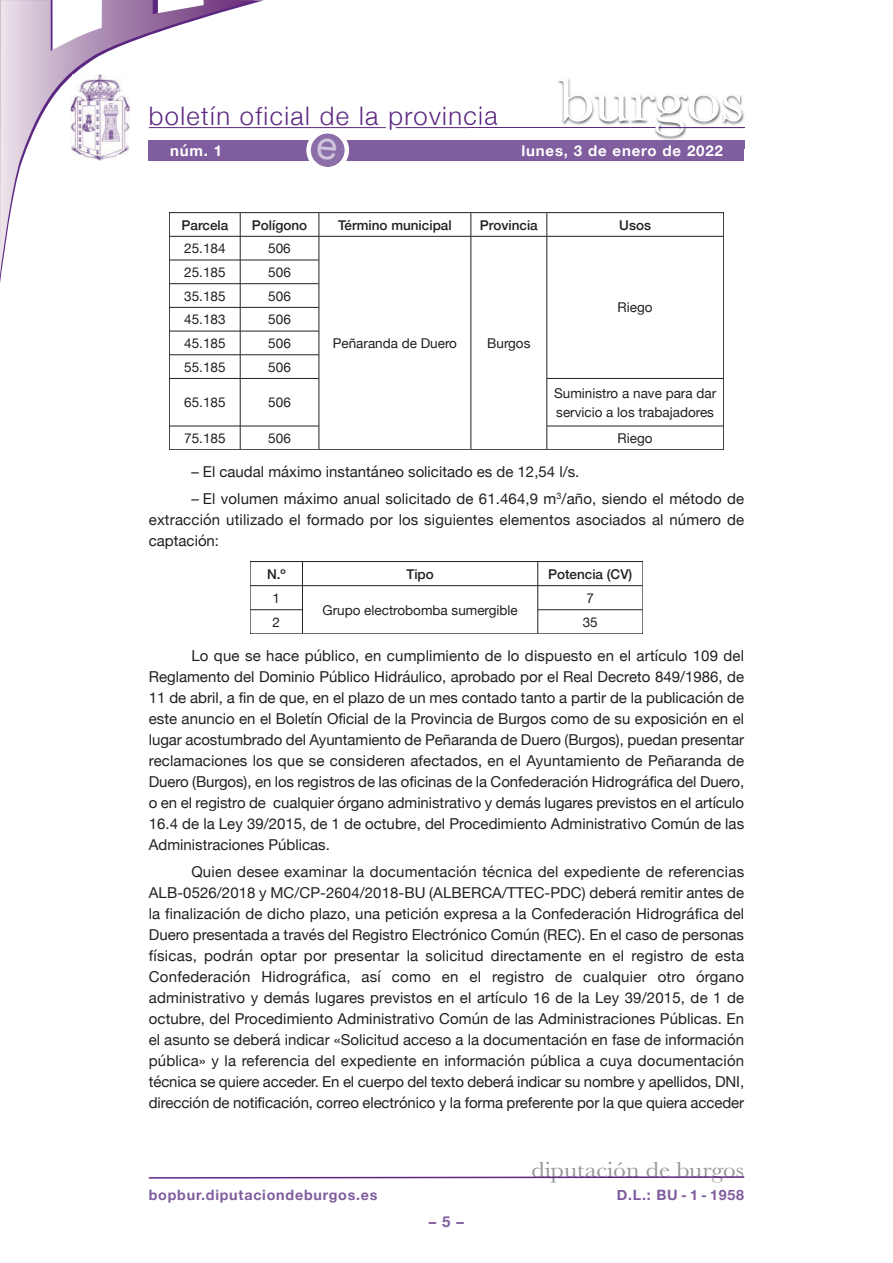
<style>
.page{position:relative;width:893px;height:1263px;background:#fff}
.page>*{position:absolute;margin:0;border:0;box-sizing:border-box;transform-origin:0 0}
.t1{font:63px "Baskerville";letter-spacing:-.01em;color:#fff;scale:1.12 1}
.t2{font:300 25.5px "Helvetica Neue";letter-spacing:.055em;color:#5c2781}
.t3{font:22.5px "Baskerville";color:#939598;scale:1.12 1}
.t4{font:15px/21px "Helvetica Neue";color:#231f20;text-align:justify}
.t5{font:700 15px "Helvetica Neue";letter-spacing:.055em;color:#fff}
.t6{font:700 15px "Helvetica Neue";color:#7f5d9e}
.t7{font:700 14.25px "Helvetica Neue";letter-spacing:.055em;color:#7f5d9e}
.t8{font:13.5px/18.9px "Helvetica Neue";color:#231f20}
.t9{font:500 13.5px "Helvetica Neue";color:#231f20}
</style>
<div class="page">
<hr style="left:396px;top:127px;width:348px;height:1px;background:#5c2781">
<hr style="left:149px;top:127px;width:237px;height:1px;background:#5c2781">
<svg style="left:0;top:0;width:255px;height:275px"></svg>
<div style="left:149px;top:140px;width:595px;height:20px;background:#7f5d9e"></div>
<svg style="left:148px;top:1176px;width:597px;height:3px"></svg>
<img style="left:468px;top:78px;width:277px;height:71px">
<img style="left:468px;top:127px;width:191px;height:1px">
<img style="left:468px;top:140px;width:276px;height:9px">
<img style="left:522px;top:145px;width:60px;height:4px">
<hr style="left:659px;top:127px;width:85px;height:1px;background:#5c2781">
<img style="left:71px;top:74px;width:59px;height:87px">
<div style="left:169px;top:213px;width:555px;height:237px;border:1px solid #231f20"></div>
<hr style="left:240px;top:213px;width:1px;height:236px;background:#231f20">
<hr style="left:319px;top:213px;width:1px;height:236px;background:#231f20">
<hr style="left:471px;top:213px;width:1px;height:236px;background:#231f20">
<hr style="left:547px;top:213px;width:1px;height:236px;background:#231f20">
<hr style="left:170px;top:236px;width:70px;height:1px;background:#231f20">
<hr style="left:240px;top:236px;width:79px;height:1px;background:#231f20">
<hr style="left:319px;top:236px;width:152px;height:1px;background:#231f20">
<hr style="left:471px;top:236px;width:76px;height:1px;background:#231f20">
<hr style="left:547px;top:236px;width:176px;height:1px;background:#231f20">
<hr style="left:170px;top:260px;width:70px;height:1px;background:#231f20">
<hr style="left:240px;top:260px;width:79px;height:1px;background:#231f20">
<hr style="left:170px;top:283px;width:70px;height:1px;background:#231f20">
<hr style="left:240px;top:283px;width:79px;height:1px;background:#231f20">
<hr style="left:170px;top:307px;width:70px;height:1px;background:#231f20">
<hr style="left:240px;top:307px;width:79px;height:1px;background:#231f20">
<hr style="left:170px;top:331px;width:70px;height:1px;background:#231f20">
<hr style="left:240px;top:331px;width:79px;height:1px;background:#231f20">
<hr style="left:170px;top:354px;width:70px;height:1px;background:#231f20">
<hr style="left:240px;top:354px;width:79px;height:1px;background:#231f20">
<hr style="left:170px;top:378px;width:70px;height:1px;background:#231f20">
<hr style="left:240px;top:378px;width:79px;height:1px;background:#231f20">
<hr style="left:547px;top:378px;width:176px;height:1px;background:#231f20">
<hr style="left:170px;top:426px;width:70px;height:1px;background:#231f20">
<hr style="left:240px;top:426px;width:79px;height:1px;background:#231f20">
<hr style="left:547px;top:426px;width:176px;height:1px;background:#231f20">
<div style="left:250px;top:561px;width:393px;height:73px;border:1px solid #231f20"></div>
<hr style="left:302px;top:562px;width:1px;height:71px;background:#231f20">
<hr style="left:537px;top:562px;width:1px;height:71px;background:#231f20">
<hr style="left:251px;top:585px;width:51px;height:1px;background:#231f20">
<hr style="left:303px;top:585px;width:235px;height:1px;background:#231f20">
<hr style="left:538px;top:585px;width:104px;height:1px;background:#231f20">
<hr style="left:251px;top:609px;width:51px;height:1px;background:#231f20">
<hr style="left:538px;top:609px;width:104px;height:1px;background:#231f20">
<svg style="left:306px;top:133px;width:43px;height:34px"></svg>
<h2 class="t2" style="left:149px;top:100px;width:350px">boletín oficial de la provincia</h2>
<h1 class="t1" style="left:558px;top:64px;width:168px">burgos</h1>
<p class="t5" style="left:170px;top:141px;width:54px">núm. 1</p>
<p class="t5" style="left:521px;top:141px;width:203px">lunes, 3 de enero de 2022</p>
<p class="t9" style="left:181px;top:217px;width:48px">Parcela</p>
<p class="t9" style="left:252px;top:217px;width:57px">Polígono</p>
<p class="t9" style="left:338px;top:217px;width:115px">Término municipal</p>
<p class="t9" style="left:480px;top:217px;width:59px">Provincia</p>
<p class="t9" style="left:619px;top:217px;width:33px">usos</p>
<p class="t8" style="left:184px;top:239px;width:43px">25.184</p>
<p class="t8" style="left:268px;top:239px;width:24px">506</p>
<p class="t8" style="left:184px;top:262px;width:43px">25.185</p>
<p class="t8" style="left:268px;top:262px;width:24px">506</p>
<p class="t8" style="left:184px;top:286px;width:43px">35.185</p>
<p class="t8" style="left:268px;top:286px;width:24px">506</p>
<p class="t8" style="left:184px;top:310px;width:43px">45.183</p>
<p class="t8" style="left:268px;top:310px;width:24px">506</p>
<p class="t8" style="left:184px;top:333px;width:43px">45.185</p>
<p class="t8" style="left:268px;top:333px;width:24px">506</p>
<p class="t8" style="left:184px;top:357px;width:43px">55.185</p>
<p class="t8" style="left:268px;top:357px;width:24px">506</p>
<p class="t8" style="left:184px;top:393px;width:43px">65.185</p>
<p class="t8" style="left:268px;top:393px;width:24px">506</p>
<p class="t8" style="left:554px;top:383px;width:164px">Suministro a nave para dar servicio a los trabajadores</p>
<p class="t8" style="left:184px;top:428px;width:43px">75.185</p>
<p class="t8" style="left:268px;top:428px;width:24px">506</p>
<p class="t8" style="left:618px;top:428px;width:36px">Riego</p>
<p class="t8" style="left:618px;top:298px;width:36px">Riego</p>
<p class="t8" style="left:333px;top:333px;width:126px">Peñaranda de Duero</p>
<p class="t8" style="left:487px;top:333px;width:45px">Burgos</p>
<p class="t4" style="left:191px;top:461px;width:389px">– El caudal máximo instantáneo solicitado es de 12,54 l/s.</p>
<p class="t4" style="left:149px;top:488px;width:597px;text-indent:43px">– El volumen máximo anual solicitado de 61.464,9 m<sup>3</sup>/año, siendo el método de extracción utilizado el formado por los siguientes elementos asociados al número de captación:</p>
<p class="t9" style="left:267px;top:566px;width:20px">n.º</p>
<p class="t9" style="left:406px;top:566px;width:29px">Tipo</p>
<p class="t9" style="left:548px;top:566px;width:86px">Potencia (CV)</p>
<p class="t8" style="left:273px;top:588px;width:9px">1</p>
<p class="t8" style="left:323px;top:600px;width:197px">Grupo electrobomba sumergible</p>
<p class="t8" style="left:586px;top:588px;width:9px">7</p>
<p class="t8" style="left:273px;top:612px;width:9px">2</p>
<p class="t8" style="left:583px;top:612px;width:17px">35</p>
<p class="t4" style="left:149px;top:645px;width:597px;text-indent:43px">Lo que se hace público, en cumplimiento de lo dispuesto en el artículo 109 del Reglamento del Dominio Público Hidráulico, aprobado por el Real Decreto 849/1986, de 11 de abril, a fin de que, en el plazo de un mes contado tanto a partir de la publicación de este anuncio en el Boletín Oficial de la Provincia de Burgos como de su exposición en el lugar acostumbrado del Ayuntamiento de Peñaranda de Duero (Burgos), puedan presentar reclamaciones los que se consideren afectados, en el Ayuntamiento de Peñaranda de Duero (Burgos), en los registros de las oficinas de la Confederación Hidrográfica del Duero, o en el registro de cualquier órgano administrativo y demás lugares previstos en el artículo 16.4 de la Ley 39/2015, de 1 de octubre, del Procedimiento Administrativo Común de las Administraciones Públicas.</p>
<p class="t4" style="left:149px;top:861px;width:597px;text-indent:43px">Quien desee examinar la documentación técnica del expediente de referencias ALB-0526/2018 y MC/CP-2604/2018-BU (ALBERCA/TTEC-PDC) deberá remitir antes de la finalización de dicho plazo, una petición expresa a la Confederación Hidrográfica del Duero presentada a través del Registro Electrónico Común (REC). En el caso de personas físicas, podrán optar por presentar la solicitud directamente en el registro de esta Confederación Hidrográfica, así como en el registro de cualquier otro órgano administrativo y demás lugares previstos en el artículo 16 de la Ley 39/2015, de 1 de octubre, del Procedimiento Administrativo Común de las Administraciones Públicas. En el asunto se deberá indicar «Solicitud acceso a la documentación en fase de información pública» y la referencia del expediente en información pública a cuya documentación técnica se quiere acceder. En el cuerpo del texto deberá indicar su nombre y apellidos, DNI, dirección de notificación, correo electrónico y la forma preferente por la que quiera acceder</p>
<h3 class="t3" style="left:531px;top:1157px;width:191px">diputación de burgos</h3>
<p class="t7" style="left:149px;top:1186px;width:230px">bopbur.diputaciondeburgos.es</p>
<p class="t7" style="left:617px;top:1186px;width:129px">D.L.: BU - 1 - 1958</p>
<p class="t6" style="left:429px;top:1212px;width:37px">– 5 –</p>
</div>
